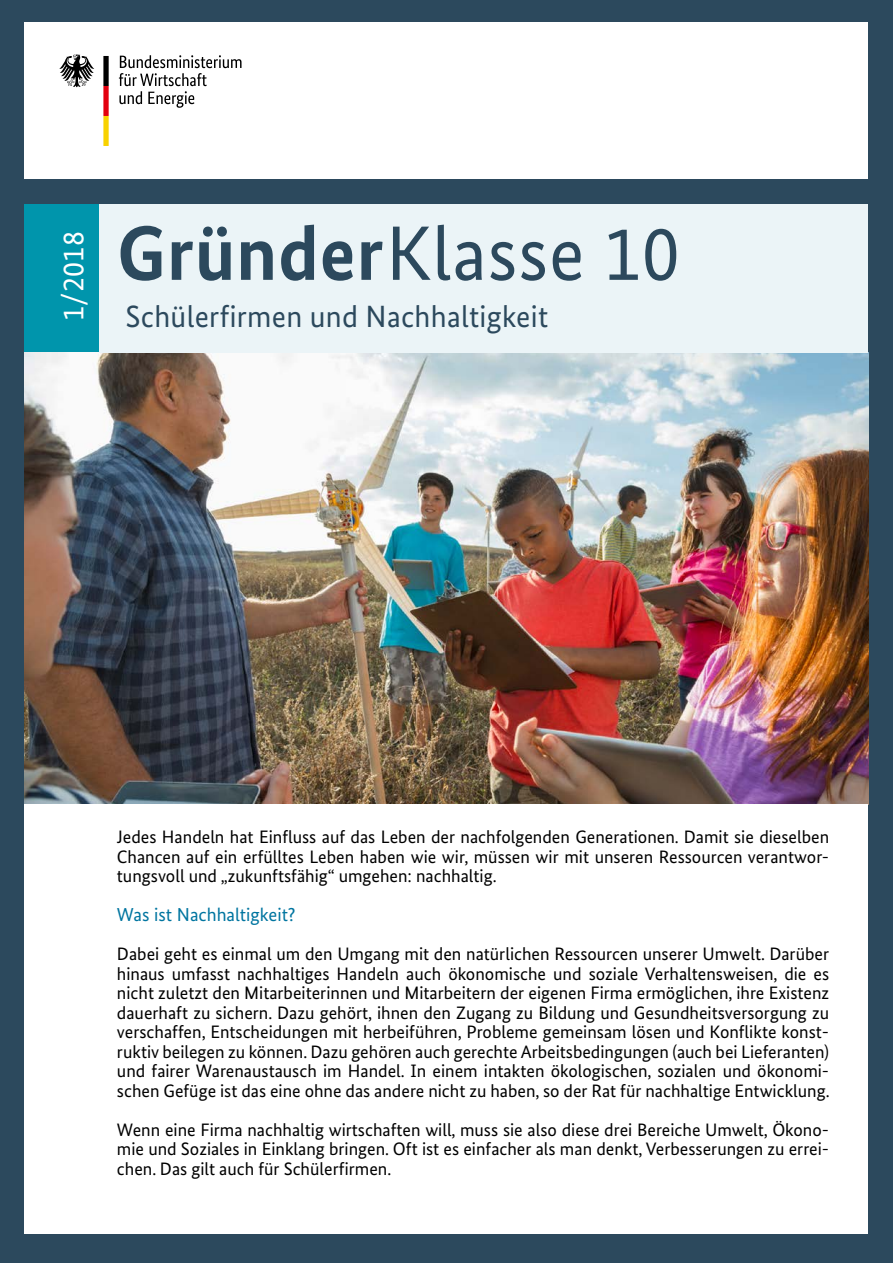
<style>
.page{position:relative;width:893px;height:1263px;background:#2c495d}
.page>*{position:absolute;margin:0;border:0;box-sizing:border-box;transform-origin:0 0}
.t1{font:77.1px "Bundes Sans";letter-spacing:.01em;color:#2c495d}
.t2{font:30.75px "Bundes Sans";letter-spacing:.01em;color:#2c495d}
.t3{font:30px "Bundes Sans";color:#fff}
.t4{font:18.75px "Bundes Sans";color:#0075a0}
.t5{font:18px/19.5px "Bundes Sans";color:#000;text-align:justify}
.s1{font-weight:700}
</style>
<div class="page">
<div style="left:25px;top:204px;width:75px;height:156px;background:#0095ac"></div>
<img style="left:25px;top:353px;width:843px;height:451px">
<div style="left:99px;top:204px;width:769px;height:149px;background:#ebf4f7"></div>
<div style="left:25px;top:804px;width:843px;height:429px;background:#fff"></div>
<div style="left:25px;top:23px;width:843px;height:156px;background:#fff"></div>
<svg style="left:119px;top:55px;width:123px;height:53px"></svg>
<svg style="left:59px;top:55px;width:35px;height:32px"></svg>
<svg style="left:103px;top:56px;width:6px;height:90px"></svg>
<p class="t3" style="left:55px;top:321px;width:91px;rotate:-90deg">1/2018</p>
<h1 class="t1" style="left:117px;top:206px;width:564px"><span class="s1">Gründer</span>Klasse 10</h1>
<p class="t2" style="left:125px;top:297px;width:424px">Schülerfirmen und Nachhaltigkeit</p>
<p class="t5" style="left:117px;top:827px;width:714px">Jedes Handeln hat Einfluss auf das Leben der nachfolgenden Generationen. Damit sie dieselben Chancen auf ein erfülltes Leben haben wie wir, müssen wir mit unseren Ressourcen verantwor&shy;tungsvoll und „zukunftsfähig“ umgehen: nachhaltig.</p>
<h2 class="t4" style="left:117px;top:903px;width:180px">Was ist Nachhaltigkeit?</h2>
<p class="t5" style="left:117px;top:944px;width:714px">Dabei geht es einmal um den Umgang mit den natürlichen Ressourcen unserer Umwelt. Darüber hinaus umfasst nachhaltiges Handeln auch ökonomische und soziale Verhaltensweisen, die es nicht zuletzt den Mitarbeiterinnen und Mitarbeitern der eigenen Firma ermöglichen, ihre Existenz dauerhaft zu sichern. Dazu gehört, ihnen den Zugang zu Bildung und Gesundheitsversorgung zu verschaffen, Entscheidungen mit herbeiführen, Probleme gemeinsam lösen und Konflikte konst&shy;ruktiv beilegen zu können. Dazu gehören auch gerechte Arbeitsbedingungen (auch bei Lieferanten) und fairer Warenaustausch im Handel. In einem intakten ökologischen, sozialen und ökonomi&shy;schen Gefüge ist das eine ohne das andere nicht zu haben, so der Rat für nachhaltige Entwicklung.</p>
<p class="t5" style="left:117px;top:1119px;width:714px">Wenn eine Firma nachhaltig wirtschaften will, muss sie also diese drei Bereiche Umwelt, Ökono&shy;mie und Soziales in Einklang bringen. Oft ist es einfacher als man denkt, Verbesserungen zu errei&shy;chen. Das gilt auch für Schülerfirmen.</p>
</div>
